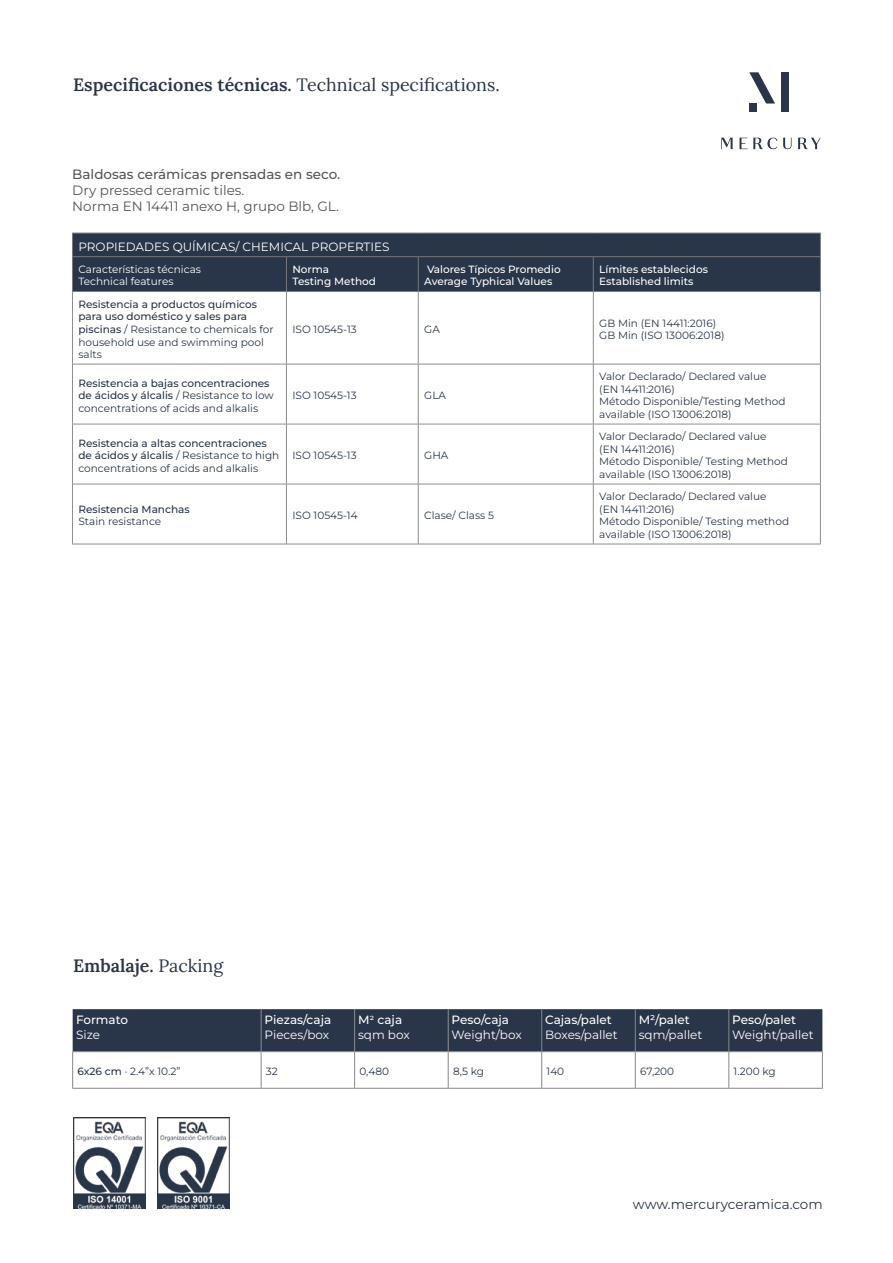
<style>
.page{position:relative;width:893px;height:1263px;background:#fff}
.page>*{position:absolute;margin:0;border:0;box-sizing:border-box;transform-origin:0 0}
.t1{font:600 17.85px "Lora";color:#293549}
.t2{font:100 13.5px/16.2px "Montserrat";color:#54555a}
.t3{font:100 13.5px "Montserrat";color:#293549}
.t4{font:100 12px/14.4px "Montserrat";color:#fff}
.t5{font:100 10.5px/12.6px "Montserrat";color:#293549}
.t6{font:100 10.5px/12.6px "Montserrat";color:#fff}
.s1{font-weight:400}
</style>
<div class="page">
<div style="left:72px;top:233px;width:749px;height:58px;background:#293549"></div>
<hr style="left:286px;top:233px;width:132px;height:1px;background:#79787b">
<hr style="left:418px;top:233px;width:175px;height:1px;background:#79787b">
<hr style="left:593px;top:233px;width:228px;height:1px;background:#79787b">
<hr style="left:72px;top:256px;width:214px;height:1px;background:#79787b">
<hr style="left:72px;top:257px;width:1px;height:34px;background:#79787b">
<hr style="left:286px;top:256px;width:132px;height:1px;background:#79787b">
<hr style="left:286px;top:257px;width:1px;height:34px;background:#79787b">
<hr style="left:418px;top:256px;width:175px;height:1px;background:#79787b">
<hr style="left:418px;top:257px;width:1px;height:34px;background:#79787b">
<hr style="left:593px;top:256px;width:228px;height:1px;background:#79787b">
<hr style="left:593px;top:257px;width:1px;height:34px;background:#79787b">
<hr style="left:820px;top:257px;width:1px;height:34px;background:#79787b">
<hr style="left:72px;top:291px;width:214px;height:1px;background:#79787b">
<hr style="left:286px;top:291px;width:132px;height:1px;background:#79787b">
<hr style="left:418px;top:291px;width:175px;height:1px;background:#79787b">
<hr style="left:593px;top:291px;width:228px;height:1px;background:#79787b">
<hr style="left:72px;top:292px;width:1px;height:72px;background:#8a8c8e">
<hr style="left:286px;top:292px;width:1px;height:72px;background:#8a8c8e">
<hr style="left:418px;top:292px;width:1px;height:72px;background:#8a8c8e">
<hr style="left:593px;top:292px;width:1px;height:72px;background:#8a8c8e">
<hr style="left:820px;top:292px;width:1px;height:72px;background:#8a8c8e">
<hr style="left:72px;top:364px;width:214px;height:1px;background:#8a8c8e">
<hr style="left:72px;top:364px;width:1px;height:60px;background:#8a8c8e">
<hr style="left:286px;top:364px;width:132px;height:1px;background:#8a8c8e">
<hr style="left:286px;top:364px;width:1px;height:60px;background:#8a8c8e">
<hr style="left:418px;top:364px;width:175px;height:1px;background:#8a8c8e">
<hr style="left:418px;top:364px;width:1px;height:60px;background:#8a8c8e">
<hr style="left:593px;top:364px;width:228px;height:1px;background:#8a8c8e">
<hr style="left:593px;top:364px;width:1px;height:60px;background:#8a8c8e">
<hr style="left:820px;top:364px;width:1px;height:60px;background:#8a8c8e">
<hr style="left:72px;top:424px;width:214px;height:1px;background:#8a8c8e">
<hr style="left:72px;top:424px;width:1px;height:60px;background:#8a8c8e">
<hr style="left:286px;top:424px;width:132px;height:1px;background:#8a8c8e">
<hr style="left:286px;top:424px;width:1px;height:60px;background:#8a8c8e">
<hr style="left:418px;top:424px;width:175px;height:1px;background:#8a8c8e">
<hr style="left:418px;top:424px;width:1px;height:60px;background:#8a8c8e">
<hr style="left:593px;top:424px;width:228px;height:1px;background:#8a8c8e">
<hr style="left:593px;top:424px;width:1px;height:60px;background:#8a8c8e">
<hr style="left:820px;top:424px;width:1px;height:60px;background:#8a8c8e">
<hr style="left:72px;top:484px;width:214px;height:1px;background:#8a8c8e">
<hr style="left:72px;top:484px;width:1px;height:60px;background:#8a8c8e">
<hr style="left:286px;top:484px;width:132px;height:1px;background:#8a8c8e">
<hr style="left:286px;top:484px;width:1px;height:60px;background:#8a8c8e">
<hr style="left:418px;top:484px;width:175px;height:1px;background:#8a8c8e">
<hr style="left:418px;top:484px;width:1px;height:60px;background:#8a8c8e">
<hr style="left:593px;top:484px;width:228px;height:1px;background:#8a8c8e">
<hr style="left:593px;top:484px;width:1px;height:60px;background:#8a8c8e">
<hr style="left:820px;top:484px;width:1px;height:60px;background:#8a8c8e">
<hr style="left:72px;top:544px;width:214px;height:1px;background:#8a8c8e">
<hr style="left:286px;top:544px;width:132px;height:1px;background:#8a8c8e">
<hr style="left:418px;top:544px;width:175px;height:1px;background:#8a8c8e">
<hr style="left:593px;top:544px;width:228px;height:1px;background:#8a8c8e">
<svg style="left:749px;top:72px;width:26px;height:32px"></svg>
<div style="left:749px;top:104px;width:8px;height:8px;background:#293549"></div>
<div style="left:781px;top:72px;width:8px;height:40px;background:#293549"></div>
<svg style="left:721px;top:138px;width:12px;height:11px"></svg>
<svg style="left:739px;top:138px;width:38px;height:11px"></svg>
<svg style="left:783px;top:138px;width:8px;height:11px"></svg>
<svg style="left:798px;top:138px;width:23px;height:11px"></svg>
<div style="left:73px;top:1009px;width:749px;height:42px;background:#293549"></div>
<hr style="left:72px;top:1051px;width:189px;height:1px;background:#8a8c8e">
<hr style="left:261px;top:1051px;width:94px;height:1px;background:#8a8c8e">
<hr style="left:355px;top:1051px;width:93px;height:1px;background:#8a8c8e">
<hr style="left:448px;top:1051px;width:94px;height:1px;background:#8a8c8e">
<hr style="left:542px;top:1051px;width:93px;height:1px;background:#8a8c8e">
<hr style="left:635px;top:1051px;width:94px;height:1px;background:#8a8c8e">
<hr style="left:729px;top:1051px;width:94px;height:1px;background:#8a8c8e">
<hr style="left:261px;top:1009px;width:1px;height:42px;background:#878787">
<hr style="left:354px;top:1009px;width:1px;height:42px;background:#878787">
<hr style="left:448px;top:1009px;width:1px;height:42px;background:#878787">
<hr style="left:541px;top:1009px;width:1px;height:42px;background:#878787">
<hr style="left:635px;top:1009px;width:1px;height:42px;background:#878787">
<hr style="left:729px;top:1009px;width:1px;height:42px;background:#878787">
<hr style="left:72px;top:1052px;width:1px;height:36px;background:#878787">
<hr style="left:261px;top:1052px;width:1px;height:36px;background:#878787">
<hr style="left:354px;top:1052px;width:1px;height:36px;background:#878787">
<hr style="left:448px;top:1052px;width:1px;height:36px;background:#878787">
<hr style="left:541px;top:1052px;width:1px;height:36px;background:#878787">
<hr style="left:635px;top:1052px;width:1px;height:36px;background:#878787">
<hr style="left:728px;top:1052px;width:1px;height:36px;background:#878787">
<hr style="left:822px;top:1052px;width:1px;height:36px;background:#878787">
<hr style="left:72px;top:1088px;width:189px;height:1px;background:#878787">
<hr style="left:261px;top:1088px;width:94px;height:1px;background:#878787">
<hr style="left:355px;top:1088px;width:93px;height:1px;background:#878787">
<hr style="left:448px;top:1088px;width:94px;height:1px;background:#878787">
<hr style="left:542px;top:1088px;width:93px;height:1px;background:#878787">
<hr style="left:635px;top:1088px;width:94px;height:1px;background:#878787">
<hr style="left:729px;top:1088px;width:94px;height:1px;background:#878787">
<img style="left:73px;top:1117px;width:72px;height:92px">
<img style="left:157px;top:1117px;width:72px;height:92px">
<h1 class="t1" style="left:73px;top:71px;width:428px">Especificaciones técnicas. <span class="s1">Technical specifications.</span></h1>
<p class="t2" style="left:72px;top:166px;width:269px">Baldosas cerámicas prensadas en seco.<br>Dry pressed ceramic tiles.<br>Norma EN 14411 anexo H, grupo Blb, GL.</p>
<p class="t4" style="left:78px;top:239px;width:313px">PROPIEDADES QUÍMICAS/ CHEMICAL PROPERTIES</p>
<p class="t6" style="left:78px;top:263px;width:124px">Características técnicas<br>Technical features</p>
<p class="t6" style="left:292px;top:263px;width:85px">Norma<br>Testing Method</p>
<p class="t6" style="left:424px;top:263px;width:138px">Valores Típicos Promedio<br>Average Typhical Values</p>
<p class="t6" style="left:599px;top:263px;width:110px">Límites establecidos<br>Established limits</p>
<p class="t5" style="left:78px;top:297px;width:197px">Resistencia a productos químicos para uso doméstico y sales para piscinas / Resistance to chemicals for household use and swimming pool salts</p>
<p class="t5" style="left:292px;top:323px;width:66px">ISO 10545-13</p>
<p class="t5" style="left:424px;top:323px;width:17px">GA</p>
<p class="t5" style="left:599px;top:316px;width:127px">GB Min (EN 14411:2016)<br>GB Min (ISO 13006:2018)</p>
<p class="t5" style="left:78px;top:376px;width:197px">Resistencia a bajas concentraciones de ácidos y álcalis / Resistance to low concentrations of acids and alkalis</p>
<p class="t5" style="left:78px;top:436px;width:202px">Resistencia a altas concentraciones de ácidos y álcalis / Resistance to high concentrations of acids and alkalis</p>
<p class="t5" style="left:292px;top:389px;width:66px">ISO 10545-13</p>
<p class="t5" style="left:424px;top:389px;width:23px">GLA</p>
<p class="t5" style="left:292px;top:449px;width:66px">ISO 10545-13</p>
<p class="t5" style="left:424px;top:449px;width:26px">GHA</p>
<p class="t5" style="left:78px;top:502px;width:113px">Resistencia Manchas<br>Stain resistance</p>
<p class="t5" style="left:292px;top:509px;width:67px">ISO 10545-14</p>
<p class="t5" style="left:424px;top:509px;width:71px">Clase/ Class 5</p>
<p class="t5" style="left:599px;top:370px;width:188px">Valor Declarado/ Declared value (EN 14411:2016)<br>Método Disponible/Testing Method available (ISO 13006:2018)</p>
<p class="t5" style="left:599px;top:430px;width:190px">Valor Declarado/ Declared value (EN 14411:2016)<br>Método Disponible/ Testing Method available (ISO 13006:2018)</p>
<p class="t5" style="left:599px;top:490px;width:191px">Valor Declarado/ Declared value<br>(EN 14411:2016)<br>Método Disponible/ Testing method available (ISO 13006:2018)</p>
<h1 class="t1" style="left:73px;top:952px;width:152px">Embalaje. <span class="s1">Packing</span></h1>
<p class="t4" style="left:76px;top:1012px;width:54px">Formato<br>Size</p>
<p class="t4" style="left:264px;top:1012px;width:68px">Piezas/caja<br>Pieces/box</p>
<p class="t4" style="left:358px;top:1012px;width:53px">M<sup>2</sup> caja sqm box</p>
<p class="t4" style="left:452px;top:1012px;width:72px">Peso/caja<br>Weight/box</p>
<p class="t4" style="left:545px;top:1012px;width:74px">Cajas/palet<br>Boxes/pallet</p>
<p class="t4" style="left:639px;top:1012px;width:65px">M²/palet sqm/pallet</p>
<p class="t4" style="left:732px;top:1012px;width:83px">Peso/palet<br>Weight/pallet</p>
<p class="t5" style="left:77px;top:1065px;width:104px">6x26 cm · 2.4”x 10.2”</p>
<p class="t5" style="left:266px;top:1065px;width:13px">32</p>
<p class="t5" style="left:359px;top:1065px;width:31px">0,480</p>
<p class="t5" style="left:453px;top:1065px;width:33px">8,5 kg</p>
<p class="t5" style="left:547px;top:1065px;width:19px">140</p>
<p class="t5" style="left:640px;top:1065px;width:36px">67,200</p>
<p class="t5" style="left:734px;top:1065px;width:43px">1.200 kg</p>
<p class="t3" style="left:633px;top:1195px;width:191px">www.mercuryceramica.com</p>
</div>
